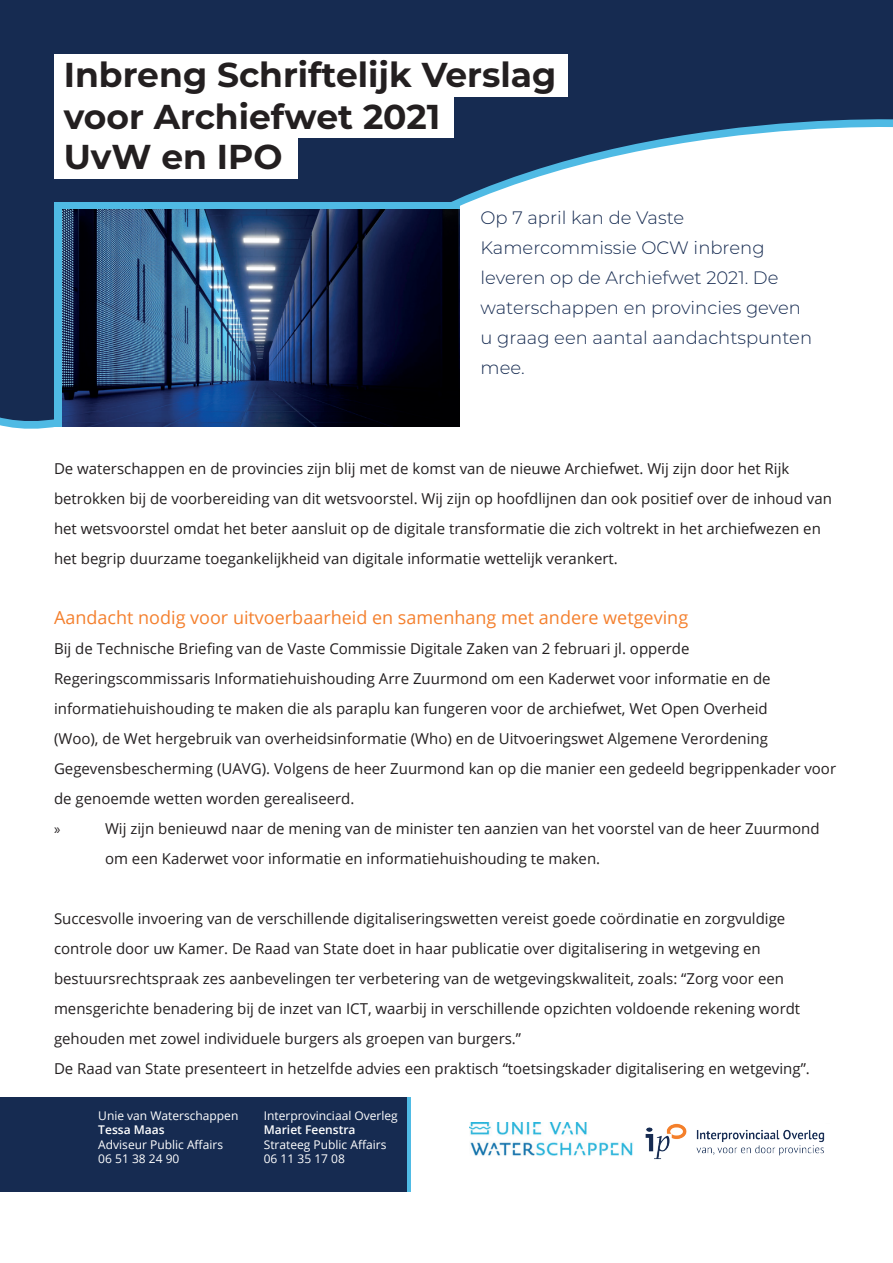
<style>
.page{position:relative;width:893px;height:1263px;background:#fff}
.page>*{position:absolute;margin:0;border:0;box-sizing:border-box;transform-origin:0 0}
.t1{font:700 34.5px/40.5px "Montserrat";color:#231f20}
.t2{font:300 18px/30px "Montserrat";color:#162b51}
.t3{font:18px "Open Sans";color:#f4802e}
.t4{font:15px/30px "Open Sans";color:#231f20}
.t5{font:15px "Myriad Pro";color:#231f20}
.t6{font:12px/14.4px "Open Sans";color:#fff}
.t7{font:600 12px "Open Sans";color:#fff}
</style>
<div class="page">
<div style="left:406px;top:1097px;width:5px;height:94px;background:#4fbbe5"></div>
<img style="left:645px;top:1123px;width:180px;height:37px">
<div style="left:0;top:1097px;width:406px;height:94px;background:#162b51"></div>
<img style="left:469px;top:1122px;width:164px;height:34px">
<svg style="left:0;top:0;width:893px;height:429px"></svg>
<div style="left:54px;top:202px;width:406px;height:225px;background:#4fbae4"></div>
<div style="left:54px;top:54px;width:513px;height:42px;background:#fff"></div>
<div style="left:54px;top:96px;width:399px;height:42px;background:#fff"></div>
<div style="left:54px;top:136px;width:244px;height:42px;background:#fff"></div>
<img style="left:62px;top:209px;width:398px;height:218px">
<h1 class="t1" style="left:64px;top:53px;width:494px">Inbreng Schriftelijk Verslag</h1>
<h1 class="t1" style="left:64px;top:95px;width:378px">voor Archiefwet 2021<br>UvW en IPO</h1>
<p class="t2" style="left:480px;top:202px;width:333px">Op 7 april kan de Vaste<br>Kamercommissie OCW inbreng leveren op de Archiefwet 2021. De waterschappen en provincies geven u graag een aantal aandachtspunten mee.</p>
<p class="t4" style="left:54px;top:453px;width:779px">De waterschappen en de provincies zijn blij met de komst van de nieuwe Archiefwet. Wij zijn door het Rijk betrokken bij de voorbereiding van dit wetsvoorstel. Wij zijn op hoofdlijnen dan ook positief over de inhoud van het wetsvoorstel omdat het beter aansluit op de digitale transformatie die zich voltrekt in het archiefwezen en het begrip duurzame toegankelijkheid van digitale informatie wettelijk verankert.</p>
<p class="t3" style="left:54px;top:605px;width:636px">Aandacht nodig voor uitvoerbaarheid en samenhang met andere wetgeving</p>
<p class="t4" style="left:54px;top:633px;width:784px">Bij de Technische Briefing van de Vaste Commissie Digitale Zaken van 2 februari jl. opperde Regeringscommissaris Informatiehuishouding Arre Zuurmond om een Kaderwet voor informatie en de informatiehuishouding te maken die als paraplu kan fungeren voor de archiefwet, Wet Open Overheid<br>(Woo), de Wet hergebruik van overheidsinformatie (Who) en de Uitvoeringswet Algemene Verordening Gegevensbescherming (UAVG). Volgens de heer Zuurmond kan op die manier een gedeeld begrippenkader voor de genoemde wetten worden gerealiseerd.</p>
<p class="t5" style="left:54px;top:820px;width:8px">»</p>
<p class="t4" style="left:105px;top:813px;width:716px">Wij zijn benieuwd naar de mening van de minister ten aanzien van het voorstel van de heer Zuurmond om een Kaderwet voor informatie en informatiehuishouding te maken.</p>
<p class="t4" style="left:54px;top:903px;width:757px">Succesvolle invoering van de verschillende digitaliseringswetten vereist goede coördinatie en zorgvuldige controle door uw Kamer. De Raad van State doet in haar publicatie over digitalisering in wetgeving en bestuursrechtspraak zes aanbevelingen ter verbetering van de wetgevingskwaliteit, zoals: “Zorg voor een mensgerichte benadering bij de inzet van ICT, waarbij in verschillende opzichten voldoende rekening wordt gehouden met zowel individuele burgers als groepen van burgers.”<br>De Raad van State presenteert in hetzelfde advies een praktisch “toetsingskader digitalisering en wetgeving”.</p>
<p class="t6" style="left:98px;top:1108px;width:142px">Unie van Waterschappen</p>
<p class="t7" style="left:98px;top:1122px;width:68px">Tessa Maas</p>
<p class="t6" style="left:98px;top:1137px;width:126px">Adviseur Public Affairs<br>06 51 38 24 90</p>
<p class="t6" style="left:264px;top:1108px;width:136px">Interprovinciaal Overleg</p>
<p class="t7" style="left:264px;top:1122px;width:93px">Mariet Feenstra</p>
<p class="t6" style="left:264px;top:1137px;width:124px">Strateeg Public Affairs<br>06 11 35 17 08</p>
</div>
